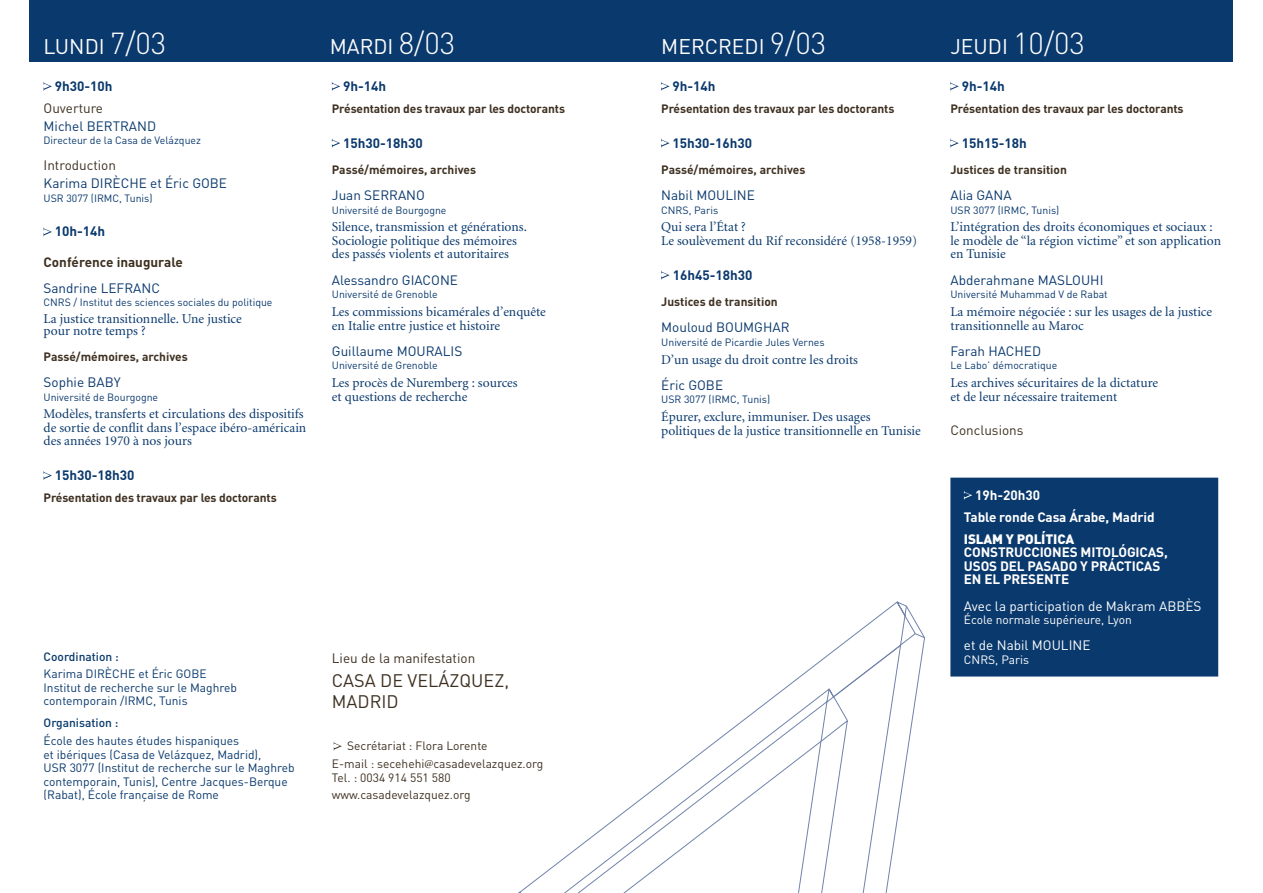
<style>
.page{position:relative;width:1263px;height:893px;background:#fff}
.page>*{position:absolute;margin:0;border:0;box-sizing:border-box;transform-origin:0 0}
.t1{font:21px "DIN";color:#fff}
.t2{font:18px "DIN";color:#3e3021}
.t3{font:13.5px/13.5px "Minion LT";color:#0a396d}
.t4{font:13.5px "DIN";color:#0a396d}
.t5{font:700 13.5px/13.5px "DIN";letter-spacing:-.01em;color:#fff}
.t6{font:700 13.5px "DIN";color:#0a396d}
.t7{font:13.5px "DIN";color:#3e3021}
.t8{font:13.5px "DIN";color:#fff}
.t9{font:700 13.5px "DIN";color:#3e3021}
.t10{font:900 13.5px "DIN";letter-spacing:-.01em;color:#fff}
.t11{font:700 12px "DIN";letter-spacing:-.01em;color:#3e3021}
.t12{font:12px/13.5px "DIN";color:#0a396d}
.t13{font:12px/17.7px "DIN";color:#3e3021}
.t14{font:12px "DIN";color:#fff}
.t15{font:500 12px "DIN";color:#0a396d}
.t16{font:10.5px "DIN";color:#0a396d}
.s1{font-weight:300;font-size:30px}
.s2{font-family:"Minion LT"}
</style>
<div class="page">
<svg style="left:518px;top:601px;width:387px;height:292px"></svg>
<svg style="left:784px;top:605px;width:141px;height:288px"></svg>
<div style="left:30px;top:0;width:1203px;height:62px;background:#0a396d"></div>
<svg style="left:334px;top:742px;width:8px;height:8px"></svg>
<svg style="left:44px;top:82px;width:8px;height:8px"></svg>
<svg style="left:44px;top:228px;width:8px;height:8px"></svg>
<svg style="left:44px;top:472px;width:8px;height:8px"></svg>
<svg style="left:332px;top:82px;width:8px;height:9px"></svg>
<svg style="left:332px;top:139px;width:8px;height:9px"></svg>
<svg style="left:661px;top:82px;width:8px;height:9px"></svg>
<svg style="left:661px;top:139px;width:8px;height:9px"></svg>
<svg style="left:661px;top:271px;width:8px;height:9px"></svg>
<div style="left:950px;top:478px;width:268px;height:198px;background:#0a396d"></div>
<svg style="left:950px;top:82px;width:8px;height:9px"></svg>
<svg style="left:950px;top:139px;width:8px;height:9px"></svg>
<svg style="left:964px;top:491px;width:8px;height:9px"></svg>
<h1 class="t1" style="left:44px;top:33px;width:124px">LU ND I <span class="s1">7/03</span></h1>
<h1 class="t1" style="left:330px;top:33px;width:127px">MARD I <span class="s1">8/03</span></h1>
<h1 class="t1" style="left:661px;top:33px;width:166px">MERCREDI <span class="s1">9/03</span></h1>
<h1 class="t1" style="left:950px;top:33px;width:136px">JEUDI <span class="s1">10/03</span></h1>
<p class="t6" style="left:55px;top:77px;width:59px">9h30-10h</p>
<p class="t7" style="left:44px;top:100px;width:61px">Ouverture</p>
<p class="t4" style="left:44px;top:117px;width:112px">Michel BERTRAND</p>
<p class="t16" style="left:44px;top:134px;width:159px">D irecteur de la Casa de Velázquez</p>
<p class="t7" style="left:44px;top:157px;width:74px">Introduction</p>
<p class="t4" style="left:44px;top:175px;width:185px">Karima DIRÈCHE et Éric GOBE</p>
<p class="t16" style="left:44px;top:191px;width:110px">USR 3077 (IRMC, Tunis)</p>
<p class="t6" style="left:55px;top:223px;width:52px">10h-14h</p>
<p class="t9" style="left:44px;top:253px;width:141px">Conférence inaugurale</p>
<p class="t4" style="left:44px;top:280px;width:118px">Sandrine LEFRANC</p>
<p class="t16" style="left:44px;top:296px;width:230px">CNRS / Institut des sciences sociales du politique</p>
<p class="t3" style="left:44px;top:313px;width:200px;line-height:12px">La justice transitionnelle. Une justice pour notre temps ?</p>
<p class="t11" style="left:44px;top:349px;width:146px">Passé/mémoires, archives</p>
<p class="t4" style="left:44px;top:374px;width:79px">Sophie BABY</p>
<p class="t16" style="left:44px;top:390px;width:116px">U niversité de Bourgogne</p>
<p class="t3" style="left:44px;top:408px;width:264px">Modèles, transferts et circulations des dispositifs de sortie de conflit dans l’espace ibéro-américain des années 1970 à nos jours</p>
<p class="t6" style="left:55px;top:466px;width:81px">15h30-18h30</p>
<p class="t11" style="left:44px;top:490px;width:235px">Présentation des travaux par les doctorants</p>
<p class="t6" style="left:343px;top:77px;width:45px">9h-14h</p>
<p class="t11" style="left:332px;top:101px;width:235px">Présentation des travaux par les doctorants</p>
<p class="t6" style="left:343px;top:134px;width:81px">15h30-18h30</p>
<p class="t11" style="left:332px;top:162px;width:146px">Passé/mémoires, archives</p>
<p class="t4" style="left:332px;top:187px;width:95px">Juan SERRANO</p>
<p class="t16" style="left:332px;top:203px;width:116px">U niversité de Bourgogne</p>
<p class="t3" style="left:332px;top:221px;width:197px">Silence, transmission et générations.<br>Sociologie politique des mémoires des passés violents et autoritaires</p>
<p class="t4" style="left:332px;top:271px;width:128px">Alessandro GIACONE</p>
<p class="t16" style="left:332px;top:288px;width:107px">U niversité de Grenoble</p>
<p class="t3" style="left:332px;top:305px;width:215px">Les commissions bicamérales d’enquête en Italie entre justice et histoire</p>
<p class="t4" style="left:332px;top:342px;width:132px">Guillaume MOURALIS</p>
<p class="t16" style="left:332px;top:359px;width:107px">U niversité de Grenoble</p>
<p class="t3" style="left:332px;top:376px;width:187px">Les procès de Nuremberg : sources et questions de recherche</p>
<p class="t15" style="left:44px;top:648px;width:77px">Coordination :</p>
<p class="t12" style="left:44px;top:667px;width:195px">Karima DIRÈCHE et Éric GOBE<br>Institut de recherche sur le Maghreb contemporain /IRMC, Tunis</p>
<p class="t15" style="left:44px;top:715px;width:76px">Organisation :</p>
<p class="t12" style="left:44px;top:734px;width:253px">École des hautes études hispaniques<br>et ibériques (Casa de Velázquez, Madrid),<br>USR 3077 (Institut de recherche sur le Maghreb contemporain, Tunis), Centre Jacques-Berque (Rabat), École française de Rome</p>
<p class="t7" style="left:332px;top:649px;width:145px">Lieu de la manifestation</p>
<h2 class="t2" style="left:332px;top:669px;width:24px">Casa</h2>
<h2 class="t2" style="left:380px;top:669px;width:49px">de Velázq</h2>
<h2 class="t2" style="left:471px;top:669px;width:39px">uez,</h2>
<h2 class="t2" style="left:332px;top:690px;width:68px">Madri d</h2>
<p class="t13" style="left:332px;top:737px;width:213px;text-indent:15px">Secrétariat : Flora Lorente<br>E-mail : secehehi<span class="s2">@</span>casadevelazquez.org</p>
<p class="t13" style="left:332px;top:768px;width:140px">Tel. : 0034 914 551 580 www.casadevelazquez.org</p>
<p class="t6" style="left:672px;top:77px;width:45px">9h-14h</p>
<p class="t11" style="left:661px;top:101px;width:235px">Présentation des travaux par les doctorants</p>
<p class="t6" style="left:672px;top:134px;width:81px">15h30-16h30</p>
<p class="t11" style="left:661px;top:162px;width:146px">Passé/mémoires, archives</p>
<p class="t4" style="left:661px;top:187px;width:95px">Nabil MOULINE</p>
<p class="t16" style="left:661px;top:203px;width:59px">CNRS, Paris</p>
<p class="t3" style="left:661px;top:221px;width:257px">Qui sera l’État ?<br>Le soulèvement du Rif reconsidéré (1958-1959)</p>
<p class="t6" style="left:673px;top:266px;width:81px">16h45-18h30</p>
<p class="t11" style="left:661px;top:294px;width:118px">Justices de transition</p>
<p class="t4" style="left:661px;top:319px;width:128px">Mouloud BOU MGHAR</p>
<p class="t16" style="left:661px;top:335px;width:165px">U niversité de Picardie Jules Vernes</p>
<p class="t3" style="left:661px;top:353px;width:198px">D’un usage du droit contre les droits</p>
<p class="t4" style="left:661px;top:376px;width:63px">Éric GOBE</p>
<p class="t16" style="left:661px;top:393px;width:110px">USR 3077 (IRMC, Tunis)</p>
<p class="t3" style="left:661px;top:410px;width:261px">Épurer, exclure, immuniser. Des usages politiques de la justice transitionnelle en Tunisie</p>
<p class="t6" style="left:962px;top:77px;width:45px">9h-14h</p>
<p class="t11" style="left:950px;top:101px;width:235px">Présentation des travaux par les doctorants</p>
<p class="t6" style="left:962px;top:134px;width:67px">15h15-18h</p>
<p class="t11" style="left:950px;top:162px;width:118px">Justices de transition</p>
<p class="t4" style="left:950px;top:187px;width:63px">Alia GANA</p>
<p class="t16" style="left:950px;top:203px;width:110px">USR 3077 (IRMC, Tunis)</p>
<p class="t3" style="left:950px;top:221px;width:272px">L’intégration des droits économiques et sociaux : le modèle de “la région victime” et son application en Tunisie</p>
<p class="t4" style="left:950px;top:271px;width:155px">Abderahmane MASLOU HI</p>
<p class="t16" style="left:950px;top:288px;width:159px">U niversité Muhammad V de Rabat</p>
<p class="t3" style="left:950px;top:305px;width:263px">La mémoire négociée : sur les usages de la justice transitionnelle au Maroc</p>
<p class="t4" style="left:950px;top:342px;width:90px">Farah HACHED</p>
<p class="t16" style="left:950px;top:359px;width:108px">Le Labo’ démocratique</p>
<p class="t3" style="left:950px;top:376px;width:209px">Les archives sécuritaires de la dictature et de leur nécessaire traitement</p>
<p class="t7" style="left:950px;top:422px;width:75px">Conclusions</p>
<p class="t5" style="left:964px;top:483px;width:192px;line-height:22px;text-indent:11px">19h-20h30<br>Table ronde Casa Árabe, Madrid</p>
<p class="t10" style="left:964px;top:530px;width:112px">ISLAM Y POLÍTICA</p>
<p class="t5" style="left:964px;top:545px;width:205px">CONSTRUCCIONES MITOLÓGICAS,<br>USOS DEL PASADO Y PRÁCTICAS<br>EN EL PRESENTE</p>
<p class="t8" style="left:964px;top:597px;width:239px">Avec la participation de Makram ABBÈS</p>
<p class="t14" style="left:964px;top:612px;width:169px">École normale supérieure, Lyon</p>
<p class="t8" style="left:964px;top:637px;width:128px">et de Nabil MOULINE</p>
<p class="t14" style="left:964px;top:652px;width:67px">CNRS, Paris</p>
</div>
